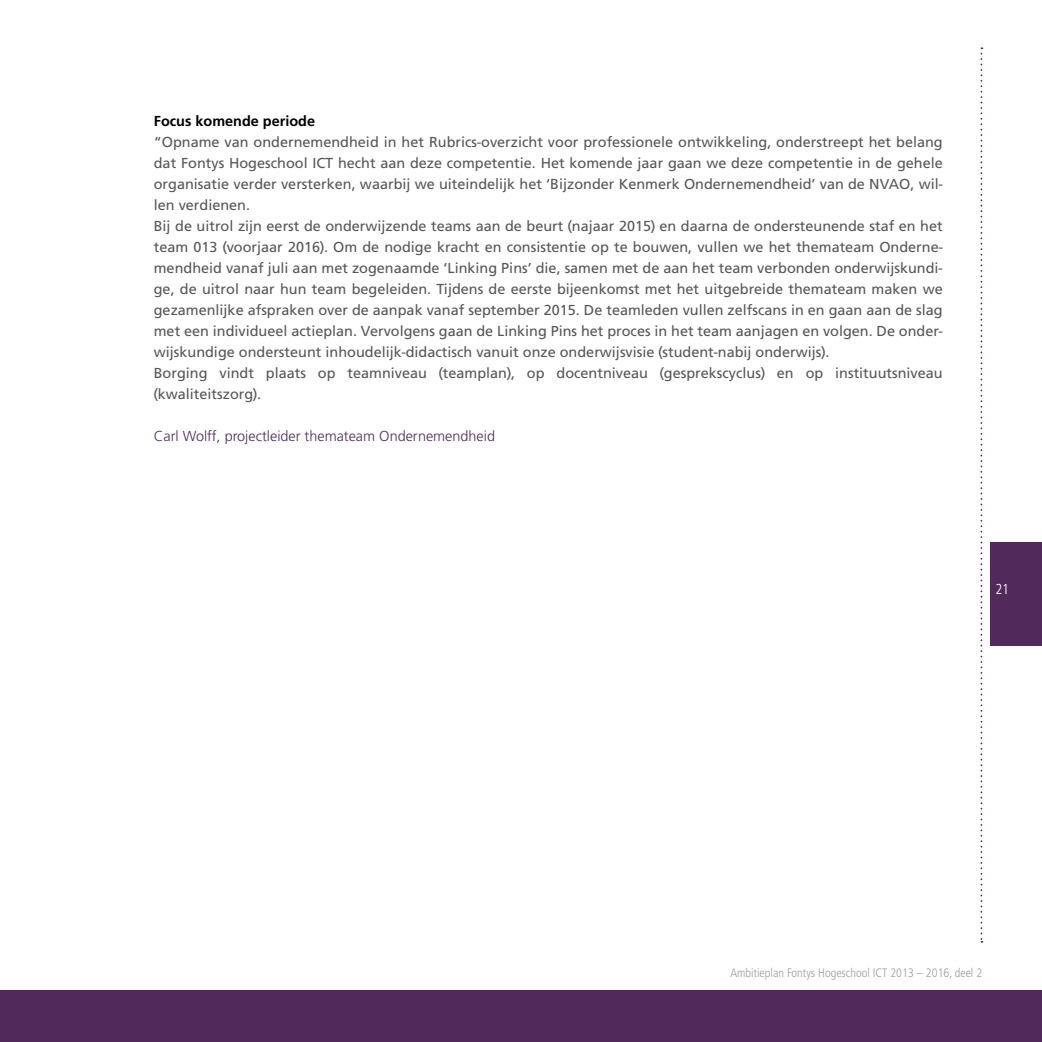
<style>
.page{position:relative;width:1042px;height:1042px;background:#fff}
.page>*{position:absolute;margin:0;border:0;box-sizing:border-box;transform-origin:0 0}
.t1{font:14.35px/21px "Fontys Frutiger Roman";color:#575756}
.t2{font:300 14.35px "Fontys Frutiger";color:#512a5b}
.t3{font:700 14.35px "Fontys Frutiger";color:#000}
.t4{font:300 14.35px "Fontys Frutiger Cn";color:#fff}
.t5{font:300 12.25px "Fontys Frutiger Cn";color:#9d9d9c}
</style>
<div class="page">
<div style="left:0;top:990px;width:1042px;height:52px;background:#512a5b"></div>
<svg style="left:980px;top:47px;width:2px;height:896px"></svg>
<div style="left:990px;top:543px;width:52px;height:103px;background:#512a5b"></div>
<p class="t3" style="left:154px;top:113px;width:163px">Focus komende periode</p>
<p class="t1" style="left:154px;top:131px;width:790px">“Opname van ondernemendheid in het Rubrics-overzicht voor professionele ontwikkeling, onderstreept het belang dat Fontys Hogeschool ICT hecht aan deze competentie. Het komende jaar gaan we deze competentie in de gehele organisatie verder versterken, waarbij we uiteindelijk het ‘Bijzonder Kenmerk Ondernemendheid’ van de NVAO, wil&shy;len verdienen.<br>Bij de uitrol zijn eerst de onderwijzende teams aan de beurt (najaar 2015) en daarna de ondersteunende staf en het team 013 (voorjaar 2016). Om de nodige kracht en consistentie op te bouwen, vullen we het themateam Onderne&shy;mendheid vanaf juli aan met zogenaamde ‘Linking Pins’ die, samen met de aan het team verbonden onderwijskundi&shy;ge, de uitrol naar hun team begeleiden. Tijdens de eerste bijeenkomst met het uitgebreide themateam maken we gezamenlijke afspraken over de aanpak vanaf september 2015. De teamleden vullen zelfscans in en gaan aan de slag met een individueel actieplan. Vervolgens gaan de Linking Pins het proces in het team aanjagen en volgen. De onder&shy;wijskundige ondersteunt inhoudelijk-didactisch vanuit onze onderwijsvisie (student-nabij onderwijs).<br>Borging vindt plaats op teamniveau (teamplan), op docentniveau (gesprekscyclus) en op instituutsniveau (kwaliteitszorg).</p>
<p class="t2" style="left:154px;top:428px;width:343px">Carl Wolff, projectleider themateam Ondernemendheid</p>
<p class="t4" style="left:995px;top:581px;width:15px">21</p>
<p class="t5" style="left:730px;top:966px;width:253px">Ambitieplan Fontys Hogeschool ICT 2013 – 2016, deel 2</p>
</div>
